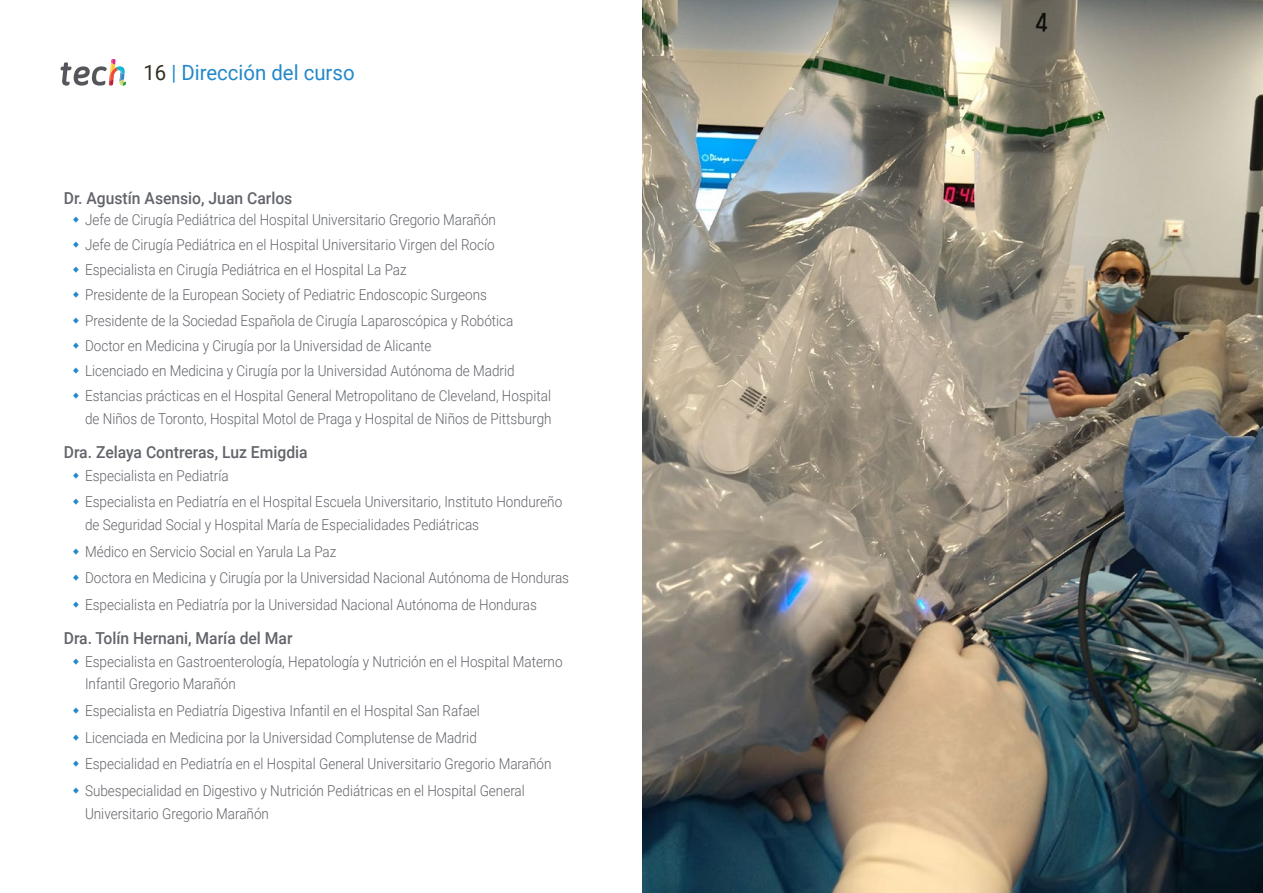
<style>
.page{position:relative;width:1263px;height:893px;background:#fff}
.page>*{position:absolute;margin:0;border:0;box-sizing:border-box;transform-origin:0 0}
.t1{font:21px "Roboto";color:#2488c9}
.t2{font:500 16.5px "Roboto";color:#61646a;scale:.95 1}
.t3{font:300 15px/25.2px "Roboto";color:#61646a;scale:.9 1}
.s1{color:#312e20}
</style>
<div class="page">
<svg style="left:61px;top:59px;width:65px;height:27px"></svg>
<img style="left:642px;top:0;width:621px;height:893px">
<h1 class="t1" style="left:144px;top:57px;width:213px"><span class="s1">16</span> | Dirección del curso</h1>
<p class="t2" style="left:64px;top:186px;width:242px">Dr. Agustín Asensio, Juan Carlos</p>
<p class="t3" style="left:85px;top:206px;width:519px">Jefe de Cirugía Pediátrica del Hospital Universitario Gregorio Marañón<br>Jefe de Cirugía Pediátrica en el Hospital Universitario Virgen del Rocío Especialista en Cirugía Pediátrica en el Hospital La Paz<br>Presidente de la European Society of Pediatric Endoscopic Surgeons Presidente de la Sociedad Española de Cirugía Laparoscópica y Robótica Doctor en Medicina y Cirugía por la Universidad de Alicante<br>Licenciado en Medicina y Cirugía por la Universidad Autónoma de Madrid Estancias prácticas en el Hospital General Metropolitano de Cleveland, Hospital</p>
<p class="t3" style="left:85px;top:405px;width:520px">de Niños de Toronto, Hospital Motol de Praga y Hospital de Niños de Pittsburgh</p>
<p class="t2" style="left:64px;top:441px;width:258px">Dra. Zelaya Contreras, Luz Emigdia</p>
<p class="t3" style="left:85px;top:461px;width:532px;line-height:26.7px">Especialista en Pediatría<br>Especialista en Pediatría en el Hospital Escuela Universitario, Instituto Hondureño</p>
<p class="t3" style="left:85px;top:510px;width:539px;line-height:26.7px">de Seguridad Social y Hospital María de Especialidades Pediátricas<br>Médico en Servicio Social en Yarula La Paz<br>Doctora en Medicina y Cirugía por la Universidad Nacional Autónoma de Honduras Especialista en Pediatría por la Universidad Nacional Autónoma de Honduras</p>
<p class="t2" style="left:64px;top:627px;width:242px">Dra. Tolín Hernani, María del Mar</p>
<p class="t3" style="left:85px;top:649px;width:532px;line-height:22.5px">Especialista en Gastroenterología, Hepatología y Nutrición en el Hospital Materno<br>Infantil Gregorio Marañón</p>
<p class="t3" style="left:85px;top:697px;width:520px;line-height:26.7px">Especialista en Pediatría Digestiva Infantil en el Hospital San Rafael<br>Licenciada en Medicina por la Universidad Complutense de Madrid Especialidad en Pediatría en el Hospital General Universitario Gregorio Marañón Subespecialidad en Digestivo y Nutrición Pediátricas en el Hospital General</p>
<p class="t3" style="left:85px;top:800px;width:206px">Universitario Gregorio Marañón</p>
</div>
